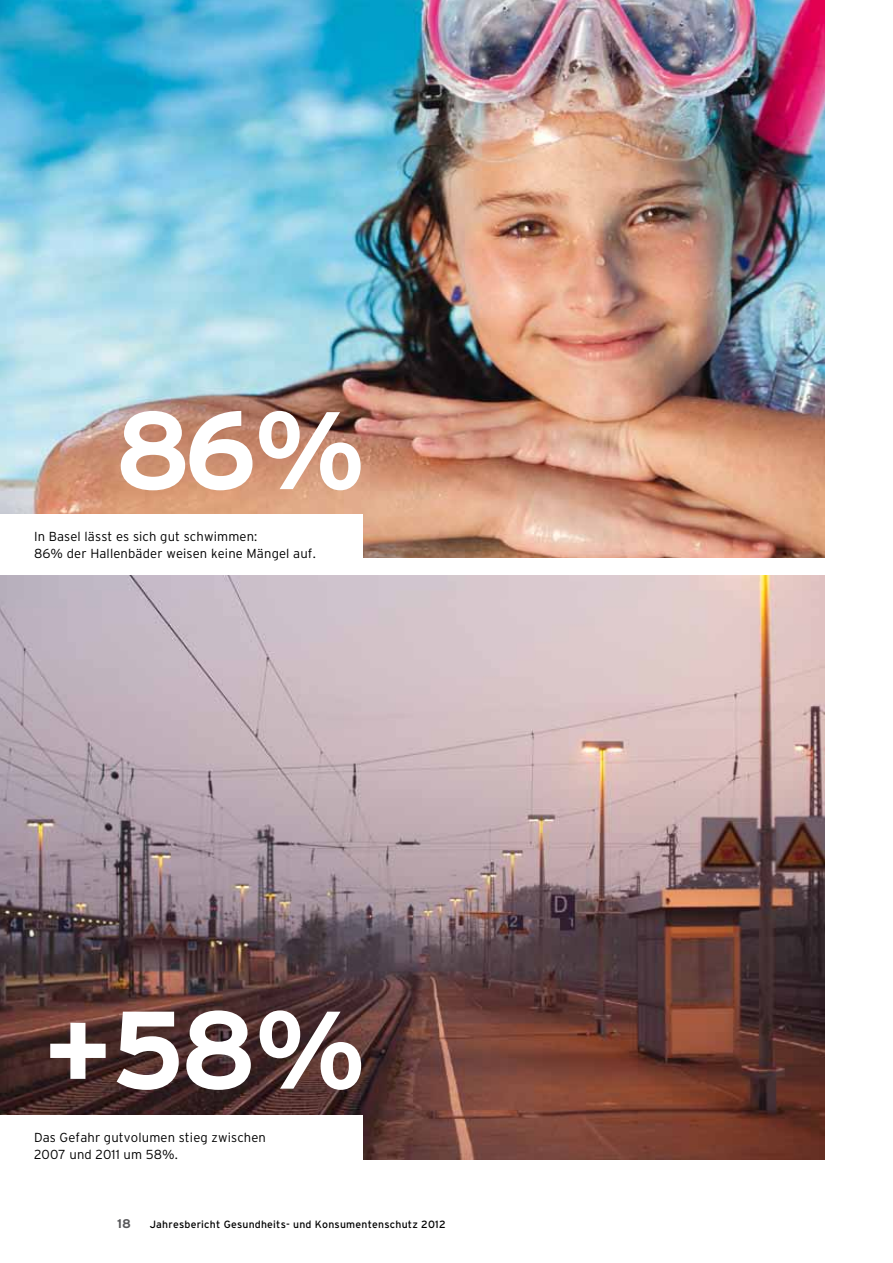
<style>
.page{position:relative;width:893px;height:1263px;background:#fff}
.page>*{position:absolute;margin:0;border:0;box-sizing:border-box;transform-origin:0 0}
.t1{font:700 109.95px "Interstate";color:#fff}
.t2{font:300 13.05px "Interstate";letter-spacing:.01em;color:#000}
.t3{font:700 12.6px "Interstate";color:#58585a}
.t4{font:10.5px "Interstate";letter-spacing:.02em;color:#000}
</style>
<div class="page">
<img style="left:0;top:0;width:825px;height:558px">
<div style="left:0;top:515px;width:362px;height:51px;background:#fff"></div>
<img style="left:0;top:576px;width:825px;height:583px">
<div style="left:0;top:1115px;width:362px;height:61px;background:#fff"></div>
<h1 class="t1" style="left:114px;top:389px;width:252px">86%</h1>
<p class="t2" style="left:34px;top:529px;width:225px">In Basel lässt es sich gut schwimmen:</p>
<p class="t2" style="left:34px;top:546px;width:283px">86% der Hallenbäder weisen keine Mängel auf.</p>
<h1 class="t1" style="left:44px;top:988px;width:323px">+58%</h1>
<p class="t2" style="left:34px;top:1130px;width:234px">Das Gefahr gutvolumen stieg zwischen</p>
<p class="t2" style="left:34px;top:1147px;width:146px">2007 und 2011 um 58%.</p>
<p class="t3" style="left:117px;top:1216px;width:15px">18</p>
<p class="t4" style="left:150px;top:1218px;width:297px">Jahresbericht Gesundheits- und Konsumentenschutz 2012</p>
</div>
